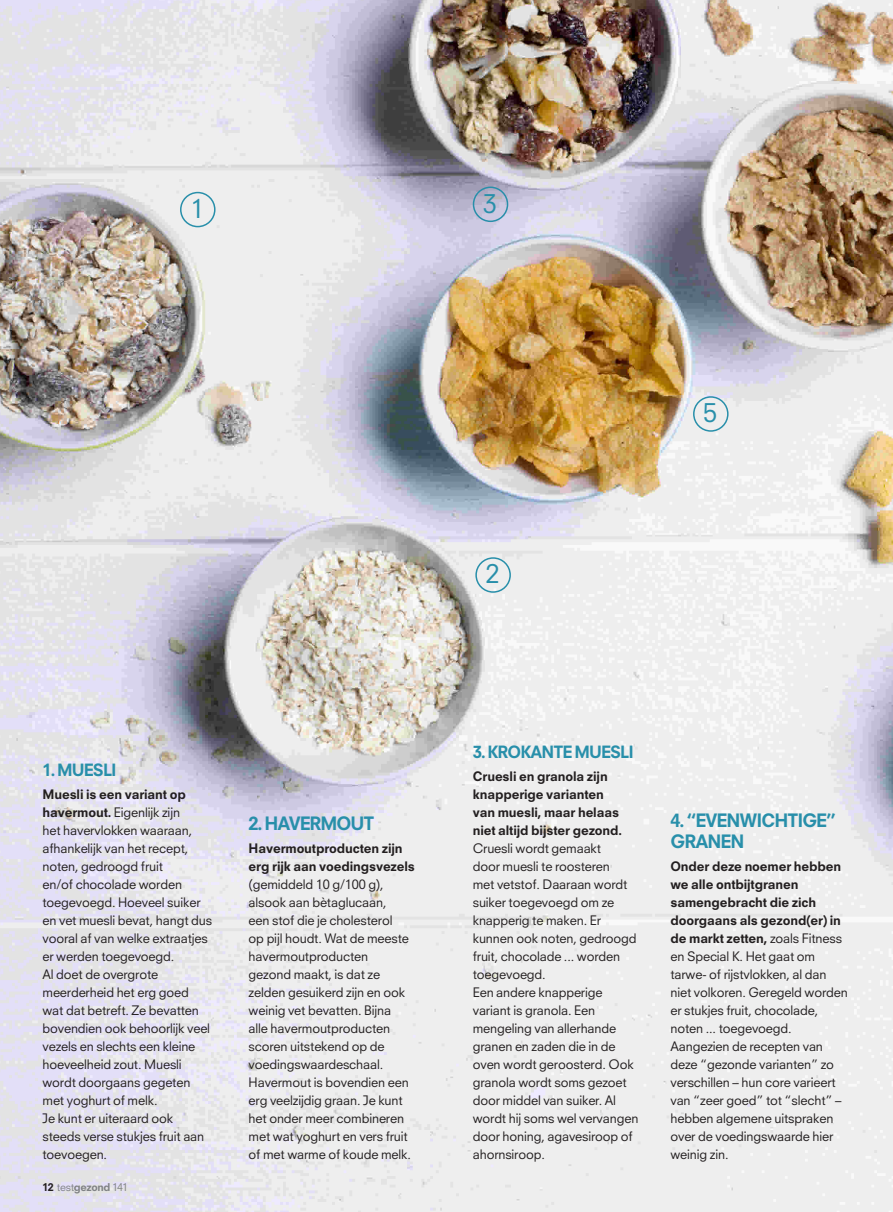
<style>
.page{position:relative;width:893px;height:1212px;background:#fff}
.page>*{position:absolute;margin:0;border:0;box-sizing:border-box;transform-origin:0 0}
.t1{font:25.5px "Neuzeit SLT Std";color:#288faa}
.t2{font:800 18px/21px "Neuzeit SLT Std";letter-spacing:-.055em;color:#288faa}
.t3{font:800 16.5px "Neuzeit SLT Std";letter-spacing:-.055em;color:#288faa}
.t4{font:12.75px/18px "Neuzeit SLT Std";letter-spacing:-.01em;color:#231f20}
.t5{font:800 12.75px/18px "Neuzeit SLT Std";letter-spacing:-.01em;color:#231f20}
.t6{font:10.5px "Neuzeit SLT Std";letter-spacing:-.04em;color:#808285}
.s1{font-weight:800}
.s2{font-weight:800;color:#231f20}
</style>
<div class="page">
<img style="left:0;top:0;width:893px;height:1212px">
<div style="left:475px;top:557px;width:36px;height:36px;border:2px solid #288faa;border-radius:50%"></div>
<div style="left:693px;top:396px;width:36px;height:36px;border:2px solid #288faa;border-radius:50%"></div>
<div style="left:473px;top:187px;width:35px;height:35px;border:2px solid #288faa;border-radius:50%"></div>
<div style="left:180px;top:192px;width:36px;height:35px;border:2px solid #288faa;border-radius:50%"></div>
<h1 class="t1" style="left:190px;top:193px;width:16px">1</h1>
<h1 class="t1" style="left:483px;top:188px;width:16px">3</h1>
<h1 class="t1" style="left:486px;top:558px;width:16px">2</h1>
<h1 class="t1" style="left:703px;top:397px;width:16px">5</h1>
<p class="t3" style="left:43px;top:760px;width:76px">1. MUESLI</p>
<p class="t4" style="left:43px;top:785px;width:171px"><span class="s1">Muesli is een variant op havermout.</span> Eigenlijk zijn<br>het havervlokken waaraan, afhankelijk van het recept, noten, gedroogd fruit<br>en/of chocolade worden toegevoegd. Hoeveel suiker en vet muesli bevat, hangt dus vooral af van welke extraatjes er werden toegevoegd.<br>Al doet de overgrote meerderheid het erg goed wat dat betreft. Ze bevatten bovendien ook behoorlijk veel vezels en slechts een kleine hoeveelheid zout. Muesli wordt doorgaans gegeten met yoghurt of melk.<br>Je kunt er uiteraard ook steeds verse stukjes fruit aan toevoegen.</p>
<p class="t6" style="left:43px;top:1180px;width:87px"><span class="s2">12</span> test<span class="s1">gezond</span> 141</p>
<h2 class="t2" style="left:249px;top:812px;width:127px">2. HAVERMOUT</h2>
<p class="t5" style="left:249px;top:839px;width:168px">Havermoutproducten zijn erg rijk aan voedingsvezels</p>
<p class="t4" style="left:249px;top:875px;width:164px">(gemiddeld 10 g/100 g), alsook aan bètaglucaan,<br>een stof die je cholesterol op pijl houdt. Wat de meeste havermoutproducten gezond maakt, is dat ze zelden gesuikerd zijn en ook weinig vet bevatten. Bijna alle havermoutproducten scoren uitstekend op de voedingswaardeschaal.<br>Havermout is bovendien een erg veelzijdig graan. Je kunt het onder meer combineren met wat yoghurt en vers fruit of met warme of koude melk.</p>
<p class="t3" style="left:473px;top:742px;width:163px">3. KROKANTE MUESLI</p>
<p class="t5" style="left:473px;top:767px;width:151px">Cruesli en granola zijn knapperige varianten van muesli, maar helaas niet altijd bijster gezond.</p>
<p class="t4" style="left:473px;top:839px;width:167px">Cruesli wordt gemaakt<br>door muesli te roosteren<br>met vetstof. Daaraan wordt suiker toegevoegd om ze knapperig te maken. Er kunnen ook noten, gedroogd fruit, chocolade ... worden toegevoegd.<br>Een andere knapperige variant is granola. Een mengeling van allerhande granen en zaden die in de oven wordt geroosterd. Ook granola wordt soms gezoet door middel van suiker. Al wordt hij soms wel vervangen door honing, agavesiroop of ahornsiroop.</p>
<h2 class="t2" style="left:670px;top:810px;width:167px">4. “EVENWICHTIGE”<br>GRANEN</h2>
<p class="t4" style="left:670px;top:857px;width:179px"><span class="s1">Onder deze noemer hebben we alle ontbijtgranen samengebracht die zich doorgaans als gezond(er) in de markt zetten,</span> zoals Fitness en Special K. Het gaat om tarwe- of rijstvlokken, al dan niet volkoren. Geregeld worden er stukjes fruit, chocolade, noten ... toegevoegd.<br>Aangezien de recepten van deze “gezonde varianten” zo verschillen – hun core varieert van “zeer goed” tot “slecht” – hebben algemene uitspraken over de voedingswaarde hier weinig zin.</p>
</div>
